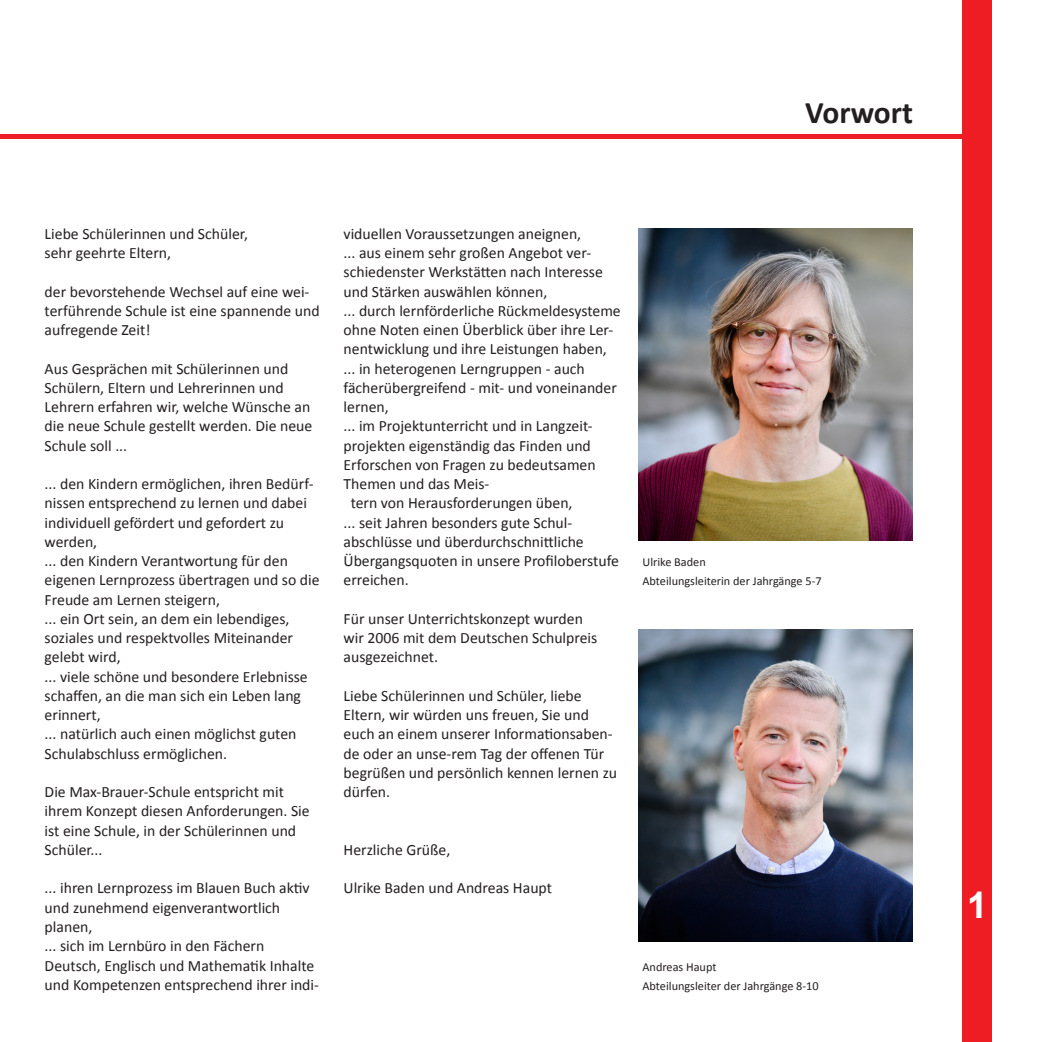
<style>
.page{position:relative;width:1042px;height:1042px;background:#fff}
.page>*{position:absolute;margin:0;border:0;box-sizing:border-box;transform-origin:0 0}
.t1{font:700 36.75px "Arial";color:#fff}
.t2{font:700 31.5px "Calibri";color:#231f20}
.t3{font:15.75px/19.2px "Calibri";color:#231f20}
.t4{font:12.25px "Calibri";color:#231f20}
</style>
<div class="page">
<div style="left:962px;top:0;width:30px;height:1042px;background:#ee1d23"></div>
<div style="left:0;top:134px;width:972px;height:5px;background:#ee1d23"></div>
<img style="left:639px;top:228px;width:274px;height:312px">
<img style="left:639px;top:630px;width:274px;height:312px">
<p class="t2" style="left:805px;top:91px;width:109px">Vorwort</p>
<p class="t3" style="left:45px;top:223px;width:205px">Liebe Schülerinnen und Schüler,</p>
<p class="t3" style="left:45px;top:243px;width:128px">sehr geehrte Eltern,</p>
<p class="t3" style="left:45px;top:281px;width:276px">der bevorstehende Wechsel auf eine wei&shy;terführende Schule ist eine spannende und aufregende Zeit!</p>
<p class="t3" style="left:45px;top:358px;width:269px">Aus Gesprächen mit Schülerinnen und Schülern, Eltern und Lehrerinnen und Lehrern erfahren wir, welche Wünsche an die neue Schule gestellt werden. Die neue Schule soll ...</p>
<p class="t3" style="left:45px;top:474px;width:270px">... den Kindern ermöglichen, ihren Bedürf&shy;nissen entsprechend zu lernen und dabei individuell gefördert und gefordert zu werden,</p>
<p class="t3" style="left:45px;top:551px;width:276px">... den Kindern Verantwortung für den eigenen Lernprozess übertragen und so die<br>Freude am Lernen steigern,</p>
<p class="t3" style="left:45px;top:608px;width:250px">... ein Ort sein, an dem ein lebendiges, soziales und respektvolles Miteinander gelebt wird,</p>
<p class="t3" style="left:45px;top:666px;width:265px">... viele schöne und besondere Erlebnisse schaffen, an die man sich ein Leben lang erinnert,</p>
<p class="t3" style="left:45px;top:724px;width:253px">... natürlich auch einen möglichst guten<br>Schulabschluss ermöglichen.</p>
<p class="t3" style="left:45px;top:782px;width:267px">Die Max-Brauer-Schule entspricht mit ihrem Konzept diesen Anforderungen. Sie ist eine Schule, in der Schülerinnen und Schüler...</p>
<p class="t3" style="left:45px;top:878px;width:267px">... ihren Lernprozess im Blauen Buch aktiv und zunehmend eigenverantwortlich planen,</p>
<p class="t3" style="left:45px;top:936px;width:276px">... sich im Lernbüro in den Fächern<br>Deutsch, Englisch und Mathematik Inhalte und Kompetenzen entsprechend ihrer indi-</p>
<p class="t3" style="left:343px;top:223px;width:239px">viduellen Voraussetzungen aneignen,</p>
<p class="t3" style="left:343px;top:243px;width:261px">... aus einem sehr großen Angebot ver&shy;schiedenster Werkstätten nach Interesse und Stärken auswählen können,</p>
<p class="t3" style="left:343px;top:300px;width:279px">... durch lernförderliche Rückmeldesysteme ohne Noten einen Überblick über ihre Ler&shy;nentwicklung und ihre Leistungen haben,</p>
<p class="t3" style="left:343px;top:358px;width:275px">... in heterogenen Lerngruppen - auch fächerübergreifend - mit- und voneinander lernen,</p>
<p class="t3" style="left:343px;top:416px;width:254px">... im Projektunterricht und in Langzeit&shy;projekten eigenständig das Finden und Erforschen von Fragen zu bedeutsamen Themen und das Meis-</p>
<p class="t3" style="left:351px;top:493px;width:223px">tern von Herausforderungen üben,</p>
<p class="t3" style="left:343px;top:512px;width:277px">... seit Jahren besonders gute Schul&shy;abschlüsse und überdurchschnittliche Übergangsquoten in unsere Profiloberstufe erreichen.</p>
<p class="t3" style="left:343px;top:608px;width:255px">Für unser Unterrichtskonzept wurden wir 2006 mit dem Deutschen Schulpreis ausgezeichnet.</p>
<p class="t3" style="left:343px;top:685px;width:275px">Liebe Schülerinnen und Schüler, liebe Eltern, wir würden uns freuen, Sie und euch an einem unserer Informationsaben&shy;de oder an unse-rem Tag der offenen Tür begrüßen und persönlich kennen lernen zu dürfen.</p>
<p class="t3" style="left:343px;top:839px;width:108px">Herzliche Grüße,</p>
<p class="t3" style="left:343px;top:878px;width:210px">Ulrike Baden und Andreas Haupt</p>
<p class="t4" style="left:642px;top:553px;width:65px">Ulrike Baden</p>
<p class="t4" style="left:642px;top:573px;width:181px">Abteilungsleiterin der Jahrgänge 5-7</p>
<p class="t4" style="left:642px;top:958px;width:76px">Andreas Haupt</p>
<p class="t4" style="left:642px;top:977px;width:178px">Abteilungsleiter der Jahrgänge 8-10</p>
<p class="t1" style="left:967px;top:881px;width:22px">1</p>
</div>
